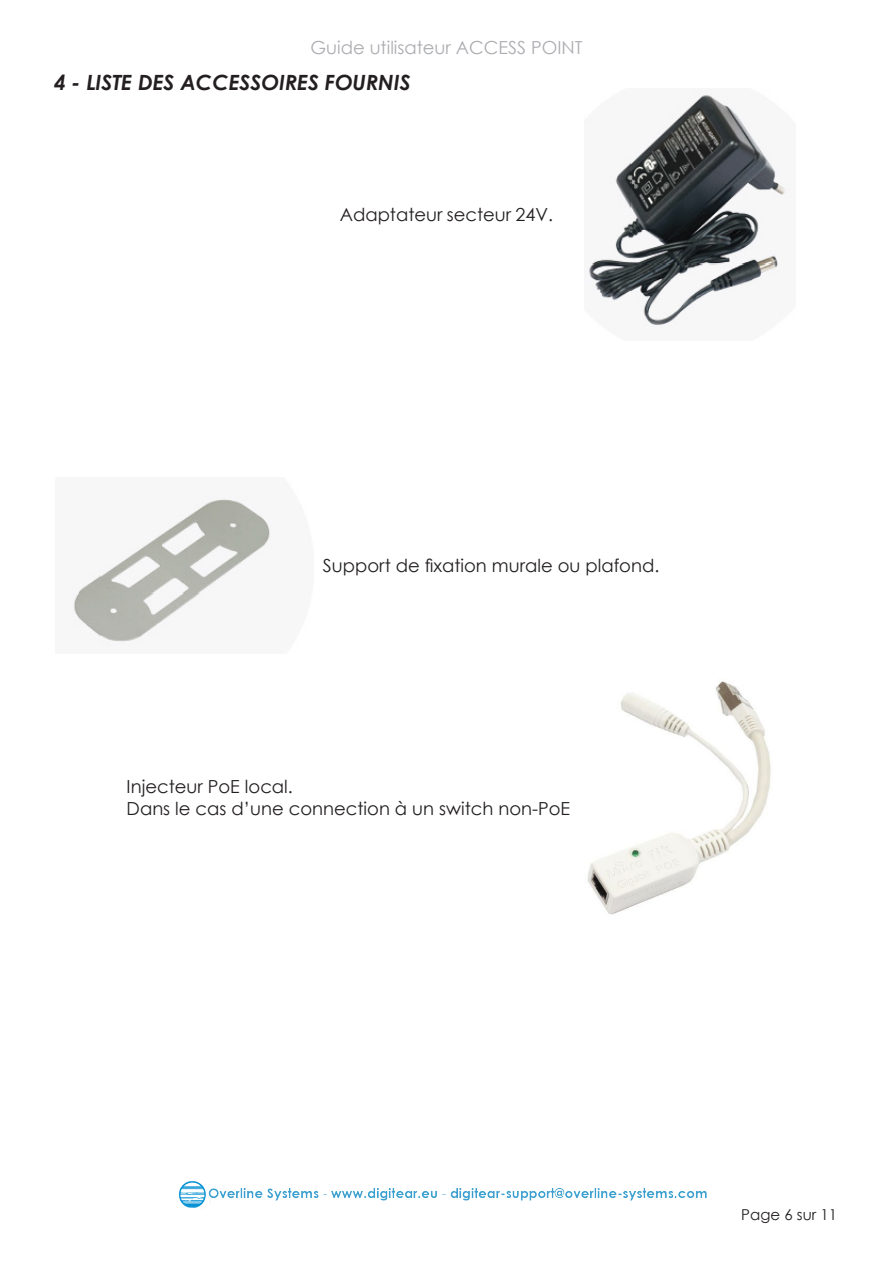
<style>
.page{position:relative;width:893px;height:1263px;background:#fff}
.page>*{position:absolute;margin:0;border:0;box-sizing:border-box;transform-origin:0 0}
.TITRE_1{font:italic 700 21px "Century Gothic";color:#231f20}
.TEXTE{font:18px "Century Gothic";color:#231f20}
.t1{font:18px "Century Gothic";color:#acadb1}
.t2{font:15px "Century Gothic";color:#231f20}
</style>
<div class="page">
<img style="left:179px;top:1181px;width:528px;height:27px">
<img style="left:587px;top:681px;width:184px;height:234px">
<img style="left:584px;top:89px;width:205px;height:238px">
<img style="left:72px;top:496px;width:200px;height:148px">
<p class="t1" style="left:310px;top:35px;width:274px">Guide utilisateur ACCESS POINT</p>
<p class="TITRE_1" style="left:54px;top:67px;width:358px">4 - LISTE DES ACCESSOIRES FOURNIS</p>
<p class="TEXTE" style="left:340px;top:202px;width:215px">Adaptateur secteur 24V.</p>
<p class="TEXTE" style="left:323px;top:553px;width:338px">Support de fixation murale ou plafond.</p>
<p class="TEXTE" style="left:127px;top:774px;width:168px">Injecteur PoE local.</p>
<p class="TEXTE" style="left:127px;top:796px;width:445px">Dans le cas d’une connection à un switch non-PoE</p>
<p class="t2" style="left:741px;top:1204px;width:97px">Page 6 sur 11</p>
</div>
